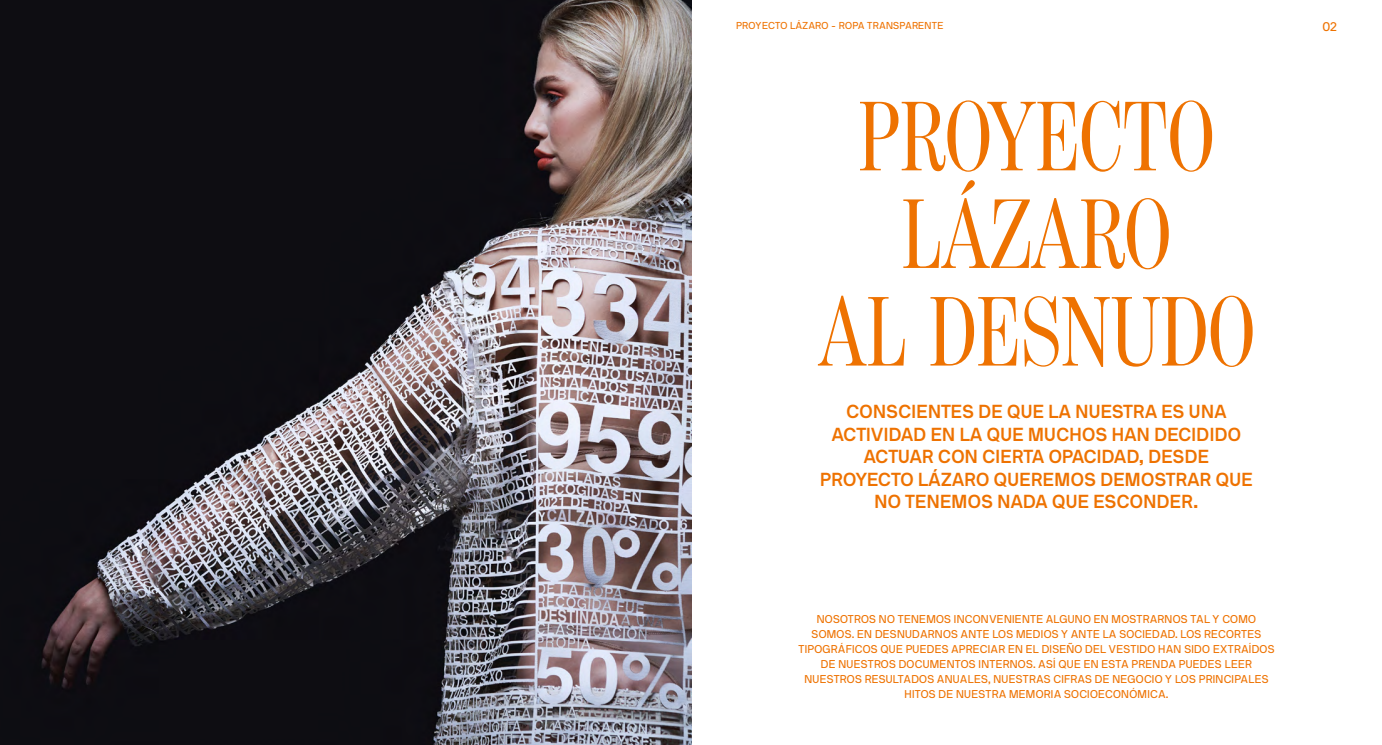
<style>
.page{position:relative;width:1382px;height:745px;background:#fff}
.page>*{position:absolute;margin:0;border:0;box-sizing:border-box;transform-origin:0 0}
.t1{font:100px/97.5px "Benton Mod Disp Comp";color:#ee7201;text-align:center}
.t2{font:700 18.75px/22.5px "NB International Pro";letter-spacing:.02em;color:#ee7201;text-align:center}
.t3{font:12.5px "NB International Pro";color:#ee7201}
.t4{font:11.25px/15px "NB International Pro";letter-spacing:.02em;color:#ee7201;text-align:center}
.t5{font:10px "NB International Pro";letter-spacing:.02em;color:#ee7201}
</style>
<div class="page">
<img style="left:0;top:0;width:691px;height:744px">
<p class="t5" style="left:736px;top:20px;width:209px">PROYECTO LÁZARO - ROPA TRANSPARENTE</p>
<p class="t3" style="left:1322px;top:20px;width:16px">02</p>
<p class="t1" style="left:858px;top:88px;width:358px">PROYECTO<br>LÁZARO</p>
<p class="t1" style="left:818px;top:283px;width:439px">AL DESNUDO</p>
<p class="t2" style="left:820px;top:400px;width:434px">CONSCIENTES DE QUE LA NUESTRA ES UNA ACTIVIDAD EN LA QUE MUCHOS HAN DECIDIDO ACTUAR CON CIERTA OPACIDAD, DESDE PROYECTO LÁZARO QUEREMOS DEMOSTRAR QUE NO TENEMOS NADA QUE ESCONDER.</p>
<p class="t4" style="left:798px;top:611px;width:478px">NOSOTROS NO TENEMOS INCONVENIENTE ALGUNO EN MOSTRARNOS TAL Y COMO SOMOS. EN DESNUDARNOS ANTE LOS MEDIOS Y ANTE LA SOCIEDAD. LOS RECORTES TIPOGRÁFICOS QUE PUEDES APRECIAR EN EL DISEÑO DEL VESTIDO HAN SIDO EXTRAÍDOS DE NUESTROS DOCUMENTOS INTERNOS. ASÍ QUE EN ESTA PRENDA PUEDES LEER NUESTROS RESULTADOS ANUALES, NUESTRAS CIFRAS DE NEGOCIO Y LOS PRINCIPALES HITOS DE NUESTRA MEMORIA SOCIOECONÓMICA.</p>
</div>
